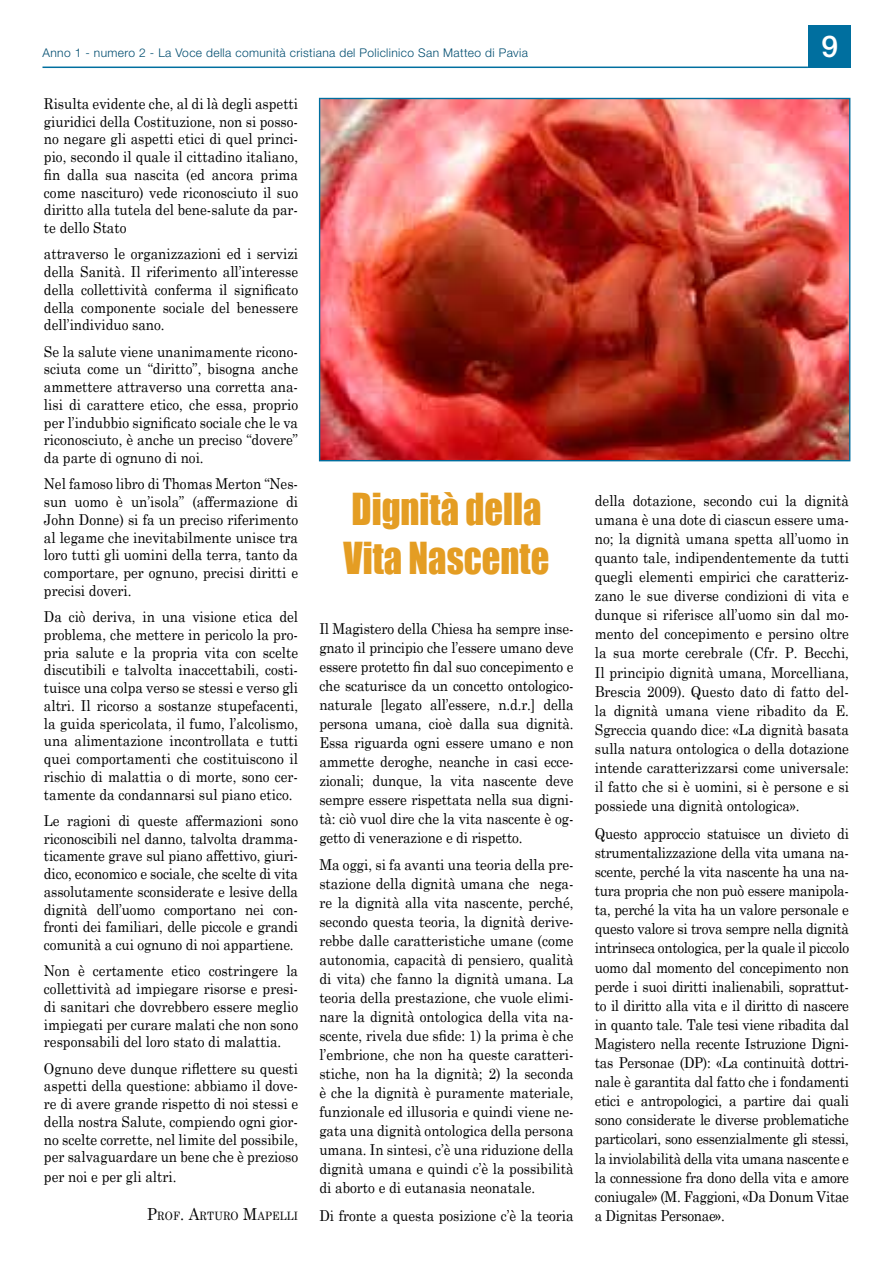
<style>
.page{position:relative;width:893px;height:1263px;background:#fff}
.page>*{position:absolute;margin:0;border:0;box-sizing:border-box;transform-origin:0 0}
.t1{font:40.5px/48.9px "Impact";color:#e49d23;scale:.9 1}
.t2{font:500 30px "Helvetica Neue";color:#fff}
.t3{font:15px/19px "Century Schoolbook";color:#000;text-align:justify;scale:.9 1}
.t4{font:300 12px "Helvetica Neue";letter-spacing:.03em;color:#004d70}
.t5{font:11.55px "Century Schoolbook";letter-spacing:.015em;color:#000;scale:.9 1}
.s1{font-size:16.5px}
</style>
<div class="page">
<div style="left:808px;top:26px;width:42px;height:42px;background:#006f9f"></div>
<hr style="left:42px;top:67px;width:766px;height:1px;background:#006f9f">
<img style="left:321px;top:100px;width:527px;height:359px">
<p class="t4" style="left:42px;top:45px;width:487px">Anno 1 - numero 2 - La Voce della comunità cristiana del Policlinico San Matteo di Pavia</p>
<p class="t3" style="left:44px;top:94px;width:284px;line-height:17.7px">Risulta evidente che, al di là degli aspetti giuridici della Costituzione, non si posso&shy;no negare gli aspetti etici di quel princi&shy;pio, secondo il quale il cittadino italiano, fin dalla sua nascita (ed ancora prima come nascituro) vede riconosciuto il suo diritto alla tutela del bene-salute da par&shy;te dello Stato</p>
<p class="t3" style="left:44px;top:245px;width:284px;line-height:17.7px">attraverso le organizzazioni ed i servizi della Sanità. Il riferimento all’interesse della collettività conferma il significato della componente sociale del benessere dell’individuo sano.</p>
<p class="t3" style="left:44px;top:342px;width:284px;line-height:17.7px">Se la salute viene unanimamente ricono&shy;sciuta come un “diritto”, bisogna anche ammettere attraverso una corretta ana&shy;lisi di carattere etico, che essa, proprio per l’indubbio significato sociale che le va riconosciuto, è anche un preciso “dovere” da parte di ognuno di noi.</p>
<p class="t3" style="left:44px;top:475px;width:284px;line-height:17.7px">Nel famoso libro di Thomas Merton “Nes&shy;sun uomo è un’isola” (affermazione di John Donne) si fa un preciso riferimento al legame che inevitabilmente unisce tra loro tutti gli uomini della terra, tanto da comportare, per ognuno, precisi diritti e precisi doveri.</p>
<p class="t3" style="left:44px;top:607px;width:284px;line-height:17.7px">Da ciò deriva, in una visione etica del problema, che mettere in pericolo la pro&shy;pria salute e la propria vita con scelte discutibili e talvolta inaccettabili, costi&shy;tuisce una colpa verso se stessi e verso gli altri. Il ricorso a sostanze stupefacenti, la guida spericolata, il fumo, l’alcolismo, una alimentazione incontrollata e tutti quei comportamenti che costituiscono il rischio di malattia o di morte, sono cer&shy;tamente da condannarsi sul piano etico.</p>
<p class="t3" style="left:44px;top:811px;width:284px;line-height:17.7px">Le ragioni di queste affermazioni sono riconoscibili nel danno, talvolta dramma&shy;ticamente grave sul piano affettivo, giuri&shy;dico, economico e sociale, che scelte di vita assolutamente sconsiderate e lesive della dignità dell’uomo comportano nei con&shy;fronti dei familiari, delle piccole e grandi comunità a cui ognuno di noi appartiene.</p>
<p class="t3" style="left:44px;top:962px;width:284px;line-height:17.7px">Non è certamente etico costringere la collettività ad impiegare risorse e presi&shy;di sanitari che dovrebbero essere meglio impiegati per curare malati che non sono responsabili del loro stato di malattia.</p>
<p class="t3" style="left:44px;top:1059px;width:284px;line-height:17.7px">Ognuno deve dunque riflettere su questi aspetti della questione: abbiamo il dove&shy;re di avere grande rispetto di noi stessi e della nostra Salute, compiendo ogni gior&shy;no scelte corrette, nel limite del possibile, per salvaguardare un bene che è prezioso</p>
<p class="t3" style="left:44px;top:1166px;width:149px">per noi e per gli altri.</p>
<p class="t5" style="left:147px;top:1209px;width:169px"><span class="s1">P</span>ROF<span class="s1">. A</span>RTURO <span class="s1">M</span>APELLI</p>
<h1 class="t1" style="left:344px;top:485px;width:230px">Dignità della<br>Vita Nascente</h1>
<p class="t3" style="left:319px;top:618px;width:284px">Il Magistero della Chiesa ha sempre inse&shy;gnato il principio che l’essere umano deve essere protetto fin dal suo concepimento e che scaturisce da un concetto ontologico&shy;naturale [legato all’essere, n.d.r.] della persona umana, cioè dalla sua dignità.<br>Essa riguarda ogni essere umano e non ammette deroghe, neanche in casi ecce&shy;zionali; dunque, la vita nascente deve sempre essere rispettata nella sua digni&shy;tà: ciò vuol dire che la vita nascente è og&shy;getto di venerazione e di rispetto.</p>
<p class="t3" style="left:319px;top:855px;width:284px">Ma oggi, si fa avanti una teoria della pre&shy;stazione della dignità umana che nega&shy;re la dignità alla vita nascente, perché, secondo questa teoria, la dignità derive&shy;rebbe dalle caratteristiche umane (come autonomia, capacità di pensiero, qualità di vita) che fanno la dignità umana. La teoria della prestazione, che vuole elimi&shy;nare la dignità ontologica della vita na&shy;scente, rivela due sfide: 1) la prima è che l’embrione, che non ha queste caratteri&shy;stiche, non ha la dignità; 2) la seconda è che la dignità è puramente materiale, funzionale ed illusoria e quindi viene ne&shy;gata una dignità ontologica della persona umana. In sintesi, c’è una riduzione della dignità umana e quindi c’è la possibilità di aborto e di eutanasia neonatale.</p>
<p class="t3" style="left:319px;top:1205px;width:284px">Di fronte a questa posizione c’è la teoria</p>
<h2 class="t2" style="left:822px;top:28px;width:18px">9</h2>
<p class="t3" style="left:595px;top:490px;width:284px">della dotazione, secondo cui la dignità umana è una dote di ciascun essere uma&shy;no; la dignità umana spetta all’uomo in quanto tale, indipendentemente da tutti quegli elementi empirici che caratteriz&shy;zano le sue diverse condizioni di vita e dunque si riferisce all’uomo sin dal mo&shy;mento del concepimento e persino oltre la sua morte cerebrale (Cfr. P. Becchi, Il principio dignità umana, Morcelliana, Brescia 2009). Questo dato di fatto del&shy;la dignità umana viene ribadito da E.<br>Sgreccia quando dice: «La dignità basata sulla natura ontologica o della dotazione intende caratterizzarsi come universale: il fatto che si è uomini, si è persone e si possiede una dignità ontologica».</p>
<p class="t3" style="left:595px;top:823px;width:284px">Questo approccio statuisce un divieto di strumentalizzazione della vita umana na&shy;scente, perché la vita nascente ha una na&shy;tura propria che non può essere manipola&shy;ta, perché la vita ha un valore personale e questo valore si trova sempre nella dignità intrinseca ontologica, per la quale il piccolo uomo dal momento del concepimento non perde i suoi diritti inalienabili, soprattut&shy;to il diritto alla vita e il diritto di nascere in quanto tale. Tale tesi viene ribadita dal Magistero nella recente Istruzione Digni&shy;tas Personae (DP): «La continuità dottri&shy;nale è garantita dal fatto che i fondamenti etici e antropologici, a partire dai quali sono considerate le diverse problematiche particolari, sono essenzialmente gli stessi, la inviolabilità della vita umana nascente e la connessione fra dono della vita e amore coniugale» (M. Faggioni, «Da Donum Vitae a Dignitas Personae».</p>
</div>
